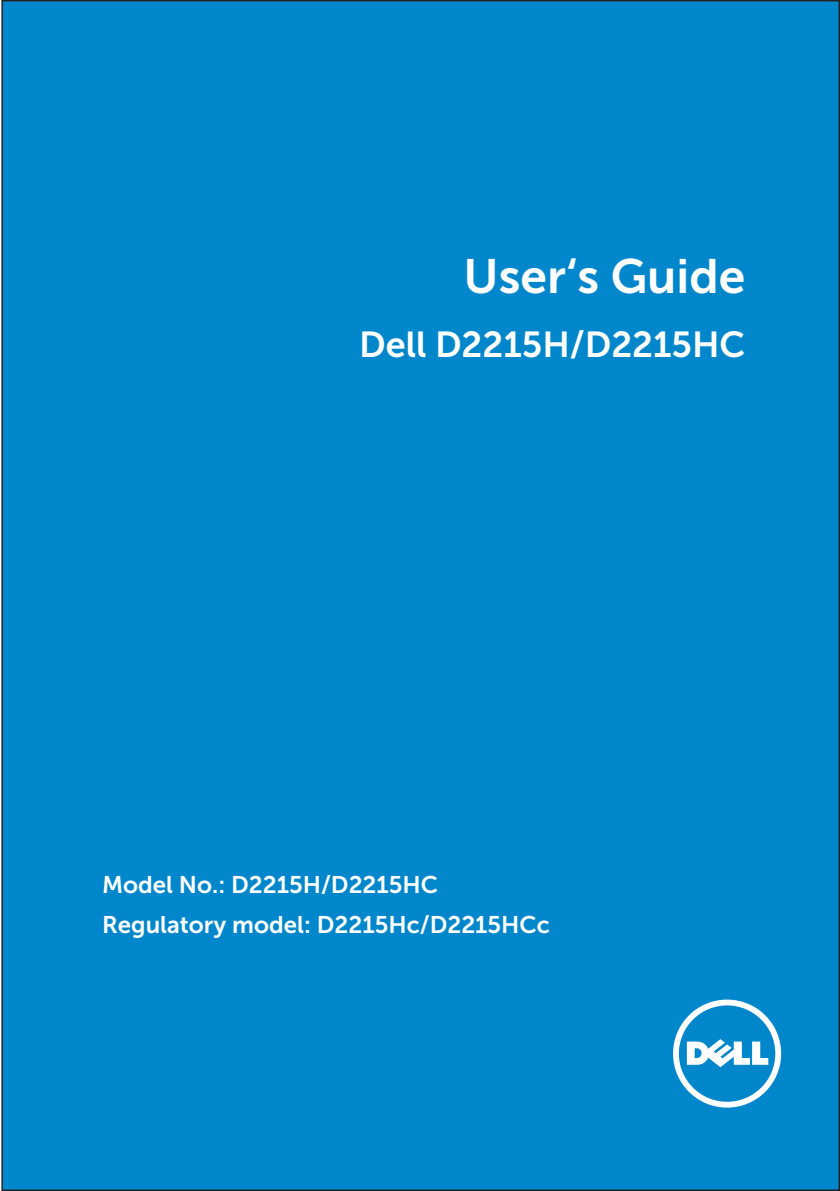
<style>
.page{position:relative;width:840px;height:1191px;background:#fff}
.page>*{position:absolute;margin:0;border:0;box-sizing:border-box;transform-origin:0 0}
.t1{font:48px "Museo Sans For Dell 700";color:#fff}
.t2{font:36px "Museo Sans For Dell 700";color:#fff}
.Model{font:24px "Museo Sans For Dell 700";color:#fff}
</style>
<div class="page">
<div style="left:2px;top:1px;width:836px;height:1189px;background:#0087cb"></div>
<svg style="left:673px;top:999px;width:107px;height:108px"></svg>
<p class="t1" style="left:463px;top:250px;width:283px">User‘s Guide</p>
<p class="t2" style="left:359px;top:324px;width:387px">Dell D2215H/D2215HC</p>
<p class="Model" style="left:102px;top:871px;width:337px">Model No.: D2215H/D2215HC</p>
<p class="Model" style="left:102px;top:911px;width:449px">Regulatory model: D2215Hc/D2215HCc</p>
</div>
